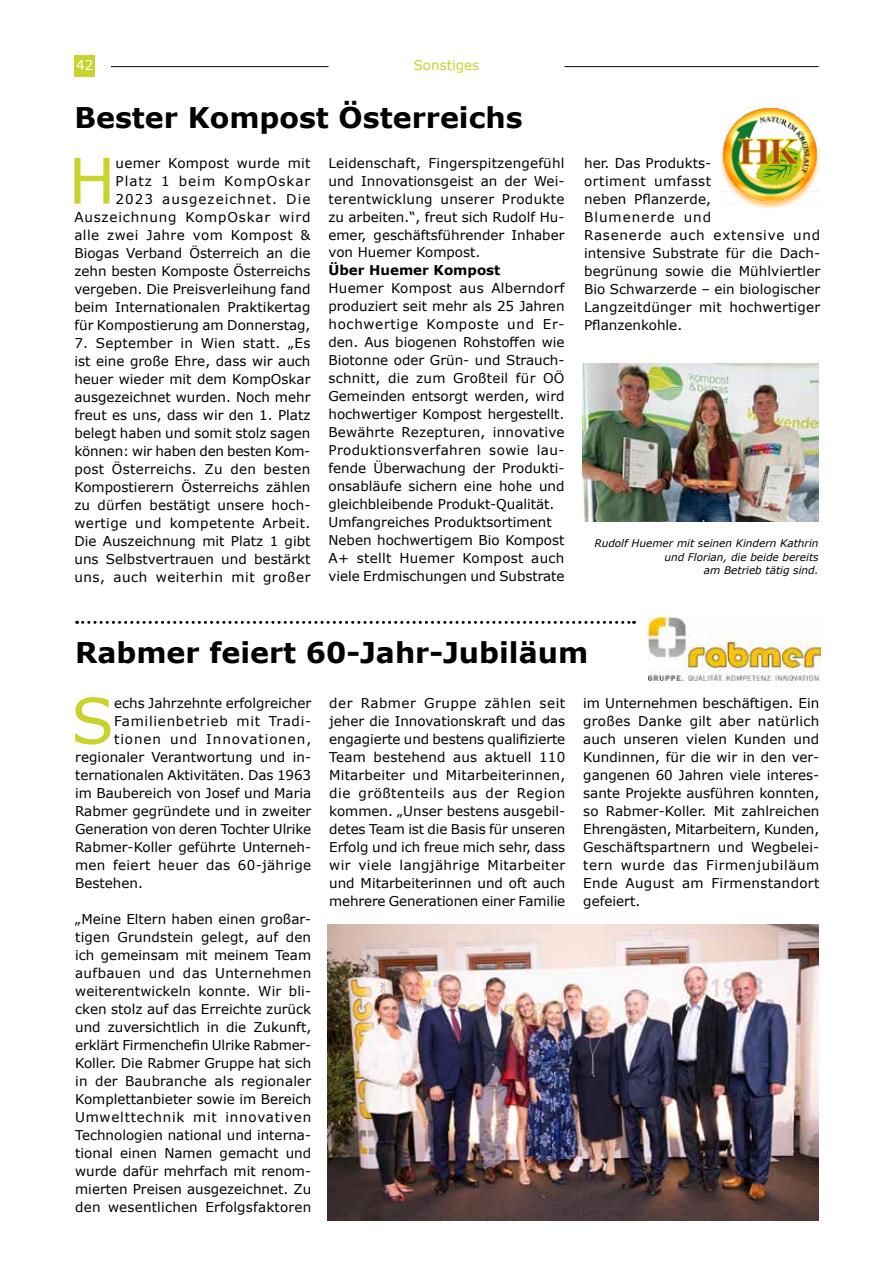
<style>
.page{position:relative;width:893px;height:1263px;background:#fff}
.page>*{position:absolute;margin:0;border:0;box-sizing:border-box;transform-origin:0 0}
.t1{font:63px "Verdana";color:#c8d32d}
.t2{font:700 28.5px "Verdana";color:#000}
.t3{font:13.5px/18px "Verdana";color:#000;text-align:justify}
.t4{font:13.5px "Verdana";letter-spacing:.025em;color:#000}
.t5{font:13.5px "Verdana";letter-spacing:.055em;color:#000}
.t6{font:13.5px "Verdana";letter-spacing:.07em;color:#000}
.t7{font:700 13.5px "Verdana";color:#000}
.t8{font:13.5px "Verdana";color:#c8d32d}
.t9{font:13.5px "Verdana";color:#fff}
.t10{font:italic 10.5px/13.5px "Verdana";color:#000;text-align:right}
</style>
<div class="page">
<div style="left:74px;top:56px;width:21px;height:21px;background:#c8d32d"></div>
<hr style="left:111px;top:66px;width:217px;height:1px;background:#000">
<hr style="left:564px;top:66px;width:255px;height:1px;background:#000">
<img style="left:582px;top:364px;width:237px;height:157px">
<img style="left:720px;top:107px;width:99px;height:101px">
<svg style="left:77px;top:621px;width:557px;height:3px"></svg>
<img style="left:648px;top:617px;width:172px;height:64px">
<img style="left:328px;top:924px;width:491px;height:296px">
<p class="t9" style="left:76px;top:56px;width:19px">42</p>
<p class="t8" style="left:414px;top:56px;width:67px">Sonstiges</p>
<h2 class="t2" style="left:74px;top:98px;width:450px">Bester Kompost Österreichs</h2>
<p class="t3" style="left:74px;top:154px;width:238px;text-align:right">uemer Kompost wurde mit<br>Platz 1 beim KompOskar<br>2023 ausgezeichnet. Die<br>Auszeichnung KompOskar wird alle zwei Jahre vom Kompost &amp;<br>Biogas Verband Österreich an die zehn besten Komposte Österreichs vergeben. Die Preisverleihung fand beim Internationalen Praktikertag für Kompostierung am Donnerstag,</p>
<p class="t3" style="left:74px;top:334px;width:238px">7. September in Wien statt. „Es ist eine große Ehre, dass wir auch heuer wieder mit dem KompOskar ausgezeichnet wurden. Noch mehr freut es uns, dass wir den 1. Platz belegt haben und somit stolz sagen können: wir haben den besten Kom&shy;post Österreichs. Zu den besten Kompostierern Österreichs zählen zu dürfen bestätigt unsere hoch&shy;wertige und kompetente Arbeit.<br>Die Auszeichnung mit Platz 1 gibt uns Selbstvertrauen und bestärkt uns, auch weiterhin mit großer</p>
<h1 class="t1" style="left:68px;top:137px;width:49px">H</h1>
<p class="t3" style="left:328px;top:153px;width:238px">Leidenschaft, Fingerspitzengefühl und Innovationsgeist an der Wei&shy;terentwicklung unserer Produkte zu arbeiten.“, freut sich Rudolf Hu&shy;emer, geschäftsführender Inhaber von Huemer Kompost.</p>
<p class="t7" style="left:328px;top:261px;width:173px">Über Huemer Kompost</p>
<p class="t3" style="left:328px;top:279px;width:238px;text-align:left">Huemer Kompost aus Alberndorf produziert seit mehr als 25 Jahren hochwertige Komposte und Er&shy;den. Aus biogenen Rohstoffen wie Biotonne oder Grün- und Strauch&shy;schnitt, die zum Großteil für OÖ Gemeinden entsorgt werden, wird hochwertiger Kompost hergestellt.<br>Bewährte Rezepturen, innovative Produktionsverfahren sowie lau&shy;fende Überwachung der Produkti&shy;onsabläufe sichern eine hohe und gleichbleibende Produkt-Qualität.<br>Umfangreiches Produktsortiment Neben hochwertigem Bio Kompost A+ stellt Huemer Kompost auch viele Erdmischungen und Substrate</p>
<p class="t3" style="left:584px;top:154px;width:238px;text-align:left">her. Das Produkts-<br>ortiment umfasst<br>neben Pflanzerde,<br>Blumenerde und<br>Rasenerde auch extensive und intensive Substrate für die Dach&shy;begrünung sowie die Mühlviertler<br>Bio Schwarzerde – ein biologischer<br>Langzeitdünger mit hochwertiger<br>Pflanzenkohle.</p>
<p class="t10" style="left:594px;top:537px;width:226px">Rudolf Huemer mit seinen Kindern Kathrin und Florian, die beide bereits<br>am Betrieb tätig sind.</p>
<h2 class="t2" style="left:75px;top:632px;width:514px">Rabmer feiert 60-Jahr-Jubiläum</h2>
<p class="t3" style="left:329px;top:694px;width:238px">der Rabmer Gruppe zählen seit jeher die Innovationskraft und das engagierte und bestens qualifizierte Team bestehend aus aktuell 110<br>Mitarbeiter und Mitarbeiterinnen, die größtenteils aus der Region kommen. „Unser bestens ausgebil&shy;detes Team ist die Basis für unseren Erfolg und ich freue mich sehr, dass wir viele langjährige Mitarbeiter und Mitarbeiterinnen und oft auch mehrere Generationen einer Familie</p>
<p class="t3" style="left:583px;top:694px;width:238px">im Unternehmen beschäftigen. Ein großes Danke gilt aber natürlich auch unseren vielen Kunden und Kundinnen, für die wir in den ver&shy;gangenen 60 Jahren viele interes&shy;sante Projekte ausführen konnten, so Rabmer-Koller. Mit zahlreichen Ehrengästen, Mitarbeitern, Kunden, Geschäftspartnern und Wegbelei&shy;tern wurde das Firmenjubiläum Ende August am Firmenstandort gefeiert.</p>
<h1 class="t1" style="left:71px;top:677px;width:45px">S</h1>
<p class="t3" style="left:114px;top:694px;width:199px">echs Jahrzehnte erfolgreicher</p>
<p class="t5" style="left:114px;top:711px;width:199px">Familienbetrieb mit Tradi-</p>
<p class="t6" style="left:114px;top:729px;width:199px">tionen und Innovationen,</p>
<p class="t3" style="left:75px;top:748px;width:238px">regionaler Verantwortung und in-</p>
<p class="t3" style="left:75px;top:766px;width:238px">ternationalen Aktivitäten. Das 1963</p>
<p class="t3" style="left:75px;top:784px;width:238px">im Baubereich von Josef und Maria</p>
<p class="t3" style="left:75px;top:802px;width:238px">Rabmer gegründete und in zweiter</p>
<p class="t3" style="left:75px;top:820px;width:238px">Generation von deren Tochter Ulrike</p>
<p class="t3" style="left:75px;top:838px;width:238px">Rabmer-Koller geführte Unterneh-</p>
<p class="t4" style="left:75px;top:855px;width:238px">men feiert heuer das 60-jährige</p>
<p class="t3" style="left:75px;top:874px;width:69px">Bestehen.</p>
<p class="t3" style="left:75px;top:910px;width:238px">„Meine Eltern haben einen großar&shy;tigen Grundstein gelegt, auf den ich gemeinsam mit meinem Team aufbauen und das Unternehmen weiterentwickeln konnte. Wir bli&shy;cken stolz auf das Erreichte zurück und zuversichtlich in die Zukunft, erklärt Firmenchefin Ulrike Rabmer-Koller. Die Rabmer Gruppe hat sich in der Baubranche als regionaler Komplettanbieter sowie im Bereich Umwelttechnik mit innovativen Technologien national und interna&shy;tional einen Namen gemacht und wurde dafür mehrfach mit renom&shy;mierten Preisen ausgezeichnet. Zu den wesentlichen Erfolgsfaktoren</p>
</div>
